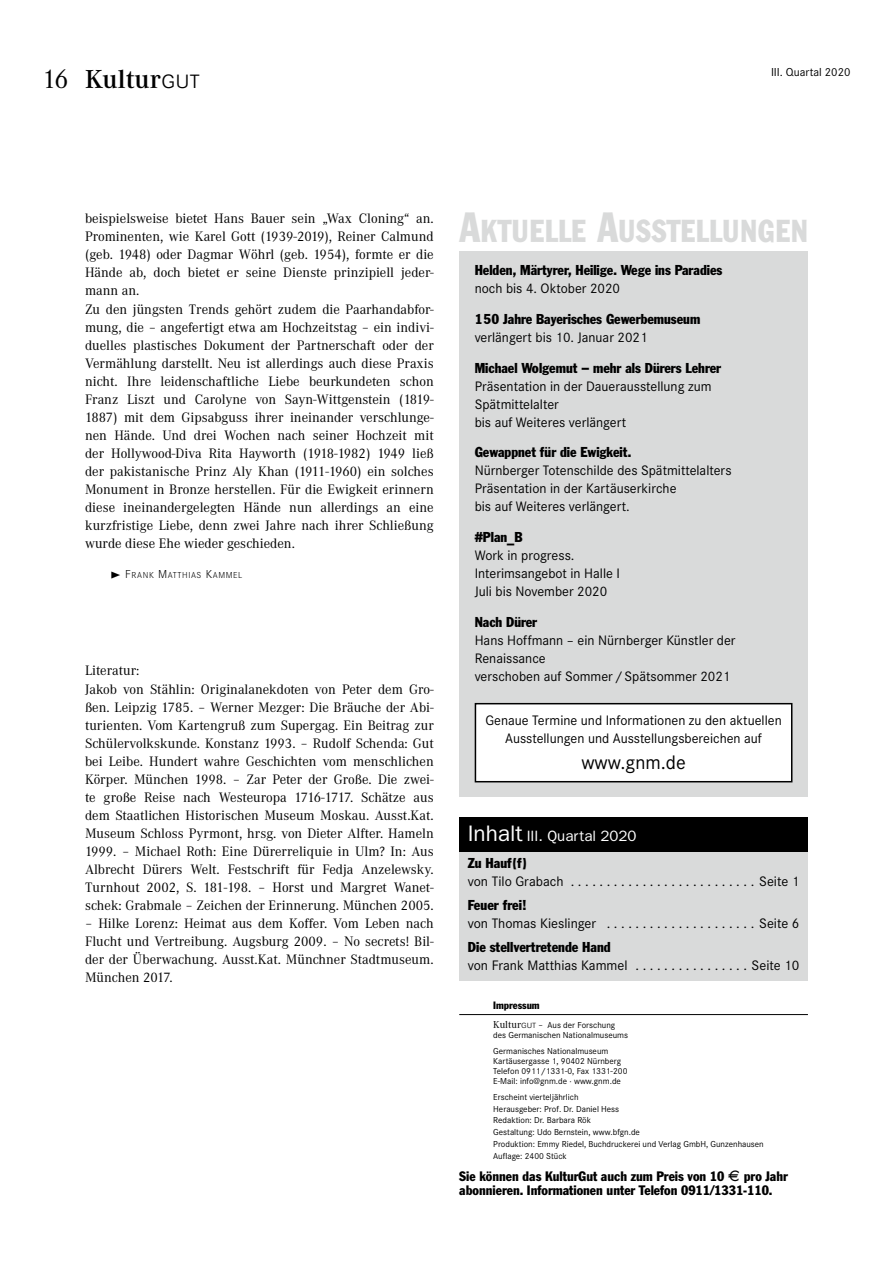
<style>
.page{position:relative;width:893px;height:1263px;background:#fff}
.page>*{position:absolute;margin:0;border:0;box-sizing:border-box;transform-origin:0 0}
.t1{font:31.5px "Franklin ATF Condensed BQ";letter-spacing:.02em;color:#d9dada;scale:.91 1}
.t2{font:600 27px "Corporate A";color:#000}
.t3{font:20.25px "Corporate S Pro";color:#000}
.t4{font:15px "Franklin Gothic";color:#fff}
.t5{font:14.25px/18px "Corporate A";color:#000}
.t6{font:14.25px/18px "Corporate S Pro";color:#000}
.t7{font:14.25px "Franklin ATF Condensed BQ";color:#000}
.t8{font:condensed 13.5px/13.5px "Franklin Gothic";color:#000}
.t9{font:12px "Corporate S Pro";color:#000}
.t10{font:condensed 10.5px "Franklin Gothic";color:#000}
.t11{font:9px/11.9px "Corporate S Pro";color:#000}
.t12{font:300 9px "Corporate SSC";letter-spacing:.065em;color:#000}
.s1{font-weight:400}
.s2{font-family:"Corporate SSC";font-weight:300}
.s3{font-size:12px}
.s4{font-size:42px}
.s5{font-size:22.5px}
.s6{font-family:"Corporate A";font-size:10.5px}
.s7{font-family:"Corporate SSC";font-weight:300;font-size:10.5px}
</style>
<div class="page">
<div style="left:459px;top:251px;width:349px;height:546px;background:#d9dada"></div>
<div style="left:459px;top:819px;width:349px;height:162px;background:#d9dada"></div>
<div style="left:459px;top:817px;width:349px;height:34px;background:#000"></div>
<hr style="left:459px;top:1014px;width:349px;height:1px;background:#000">
<div style="left:475px;top:704px;width:317px;height:78px;background:#fff"></div>
<div style="left:475px;top:703px;width:317px;height:79px;border:2px solid #000"></div>
<h2 class="t2" style="left:43px;top:64px;width:159px"><span class="s1">16</span> Kultur<span class="s2">gut</span></h2>
<p class="t9" style="left:771px;top:63px;width:81px">III. Quartal 2020</p>
<p class="t5" style="left:85px;top:210px;width:350px">beispielsweise bietet Hans Bauer sein „Wax Cloning“ an.<br>Prominenten, wie Karel Gott (1939-2019), Reiner Calmund (geb. 1948) oder Dagmar Wöhrl (geb. 1954), formte er die Hände ab, doch bietet er seine Dienste prinzipiell jeder&shy;mann an.<br>Zu den jüngsten Trends gehört zudem die Paarhandabfor&shy;mung, die – angefertigt etwa am Hochzeitstag – ein indivi&shy;duelles plastisches Dokument der Partnerschaft oder der Vermählung darstellt. Neu ist allerdings auch diese Praxis nicht. Ihre leidenschaftliche Liebe beurkundeten schon Franz Liszt und Carolyne von Sayn-Wittgenstein (1819- 1887) mit dem Gipsabguss ihrer ineinander verschlunge&shy;nen Hände. Und drei Wochen nach seiner Hochzeit mit der Hollywood-Diva Rita Hayworth (1918-1982) 1949 ließ der pakistanische Prinz Aly Khan (1911-1960) ein solches Monument in Bronze herstellen. Für die Ewigkeit erinnern diese ineinandergelegten Hände nun allerdings an eine kurzfristige Liebe, denn zwei Jahre nach ihrer Schließung wurde diese Ehe wieder geschieden.</p>
<p class="t12" style="left:111px;top:570px;width:133px">◆ <span class="s3">F</span>RANK <span class="s3">M</span>ATTHIAS <span class="s3">K</span>AMMEL</p>
<p class="t5" style="left:85px;top:661px;width:350px">Literatur:<br>Jakob von Stählin: Originalanekdoten von Peter dem Gro&shy;ßen. Leipzig 1785. – Werner Mezger: Die Bräuche der Abi&shy;turienten. Vom Kartengruß zum Supergag. Ein Beitrag zur Schülervolkskunde. Konstanz 1993. – Rudolf Schenda: Gut bei Leibe. Hundert wahre Geschichten vom menschlichen Körper. München 1998. – Zar Peter der Große. Die zwei&shy;te große Reise nach Westeuropa 1716-1717. Schätze aus dem Staatlichen Historischen Museum Moskau. Ausst.Kat.<br>Museum Schloss Pyrmont, hrsg. von Dieter Alfter. Hameln 1999. – Michael Roth: Eine Dürerreliquie in Ulm? In: Aus Albrecht Dürers Welt. Festschrift für Fedja Anzelewsky.<br>Turnhout 2002, S. 181-198. – Horst und Margret Wanet&shy;schek: Grabmale – Zeichen der Erinnerung. München 2005.</p>
<p class="t5" style="left:85px;top:914px;width:350px;text-align:justify">– Hilke Lorenz: Heimat aus dem Koffer. Vom Leben nach Flucht und Vertreibung. Augsburg 2009. – No secrets! Bil&shy;der der Überwachung. Ausst.Kat. Münchner Stadtmuseum.<br>München 2017.</p>
<h1 class="t1" style="left:459px;top:213px;width:385px"><span class="s4">A</span>KTUELLE <span class="s4">A</span>USSTELLUNGEN</h1>
<p class="t7" style="left:475px;top:262px;width:249px">Helden, Märtyrer, Heilige. Wege ins Paradies</p>
<p class="t6" style="left:475px;top:278px;width:147px">noch bis 4. Oktober 2020</p>
<p class="t7" style="left:475px;top:311px;width:227px">150 Jahre Bayerisches Gewerbemuseum</p>
<p class="t6" style="left:475px;top:327px;width:174px">verlängert bis 10. Januar 2021</p>
<p class="t7" style="left:475px;top:359px;width:248px">Michael Wolgemut – mehr als Dürers Lehrer</p>
<p class="t6" style="left:475px;top:376px;width:238px">Präsentation in der Dauerausstellung zum<br>Spätmittelalter<br>bis auf Weiteres verlängert</p>
<p class="t7" style="left:475px;top:444px;width:158px">Gewappnet für die Ewigkeit.</p>
<p class="t6" style="left:475px;top:461px;width:258px">Nürnberger Totenschilde des Spätmittelalters<br>Präsentation in der Kartäuserkirche<br>bis auf Weiteres verlängert.</p>
<p class="t7" style="left:475px;top:529px;width:49px">#Plan_B</p>
<p class="t6" style="left:475px;top:545px;width:147px">Work in progress.<br>Interimsangebot in Halle I<br>Juli bis November 2020</p>
<p class="t7" style="left:475px;top:614px;width:64px">Nach Dürer</p>
<p class="t6" style="left:475px;top:630px;width:262px">Hans Hoffmann – ein Nürnberger Künstler der<br>Renaissance<br>verschoben auf Sommer / Spätsommer 2021</p>
<p class="t6" style="left:485px;top:710px;width:298px;text-align:center">Genaue Termine und Informationen zu den aktuellen<br>Ausstellungen und Ausstellungsbereichen auf</p>
<h3 class="t3" style="left:581px;top:748px;width:106px">www.gnm.de</h3>
<p class="t4" style="left:468px;top:827px;width:170px"><span class="s5">Inhalt</span> III. Quartal 2020</p>
<p class="t7" style="left:468px;top:855px;width:61px">Zu Hauf(f)</p>
<p class="t6" style="left:468px;top:871px;width:97px">von Tilo Grabach</p>
<p class="t6" style="left:759px;top:871px;width:42px">Seite 1</p>
<p class="t7" style="left:468px;top:897px;width:60px">Feuer frei!</p>
<p class="t6" style="left:468px;top:913px;width:130px">von Thomas Kieslinger</p>
<p class="t6" style="left:759px;top:913px;width:42px">Seite 6</p>
<p class="t7" style="left:468px;top:939px;width:145px">Die stellvertretende Hand</p>
<p class="t6" style="left:468px;top:956px;width:161px">von Frank Matthias Kammel</p>
<p class="t6" style="left:752px;top:956px;width:49px">Seite 10</p>
<p class="t10" style="left:493px;top:999px;width:48px">Impressum</p>
<p class="t11" style="left:493px;top:1020px;width:136px;line-height:9.8px"><span class="s6">Kultur</span><span class="s7">gut</span> – Aus der Forschung des Germanischen Nationalmuseums</p>
<p class="t11" style="left:493px;top:1046px;width:136px;line-height:9.8px">Germanisches Nationalmuseum Kartäusergasse 1, 90402 Nürnberg Telefon 0911/1331-0, Fax 1331-200<br>E-Mail: info@gnm.de · www.gnm.de</p>
<p class="t11" style="left:493px;top:1090px;width:272px">Erscheint vierteljährlich<br>Herausgeber: Prof. Dr. Daniel Hess<br>Redaktion: Dr. Barbara Rök<br>Gestaltung: Udo Bernstein, www.bfgn.de<br>Produktion: Emmy Riedel, Buchdruckerei und Verlag GmbH, Gunzenhausen Auflage: 2400 Stück</p>
<p class="t8" style="left:459px;top:1170px;width:330px">Sie können das KulturGut auch zum Preis von 10 ✓ pro Jahr abonnieren. Informationen unter Telefon 0911/1331-110.</p>
</div>
